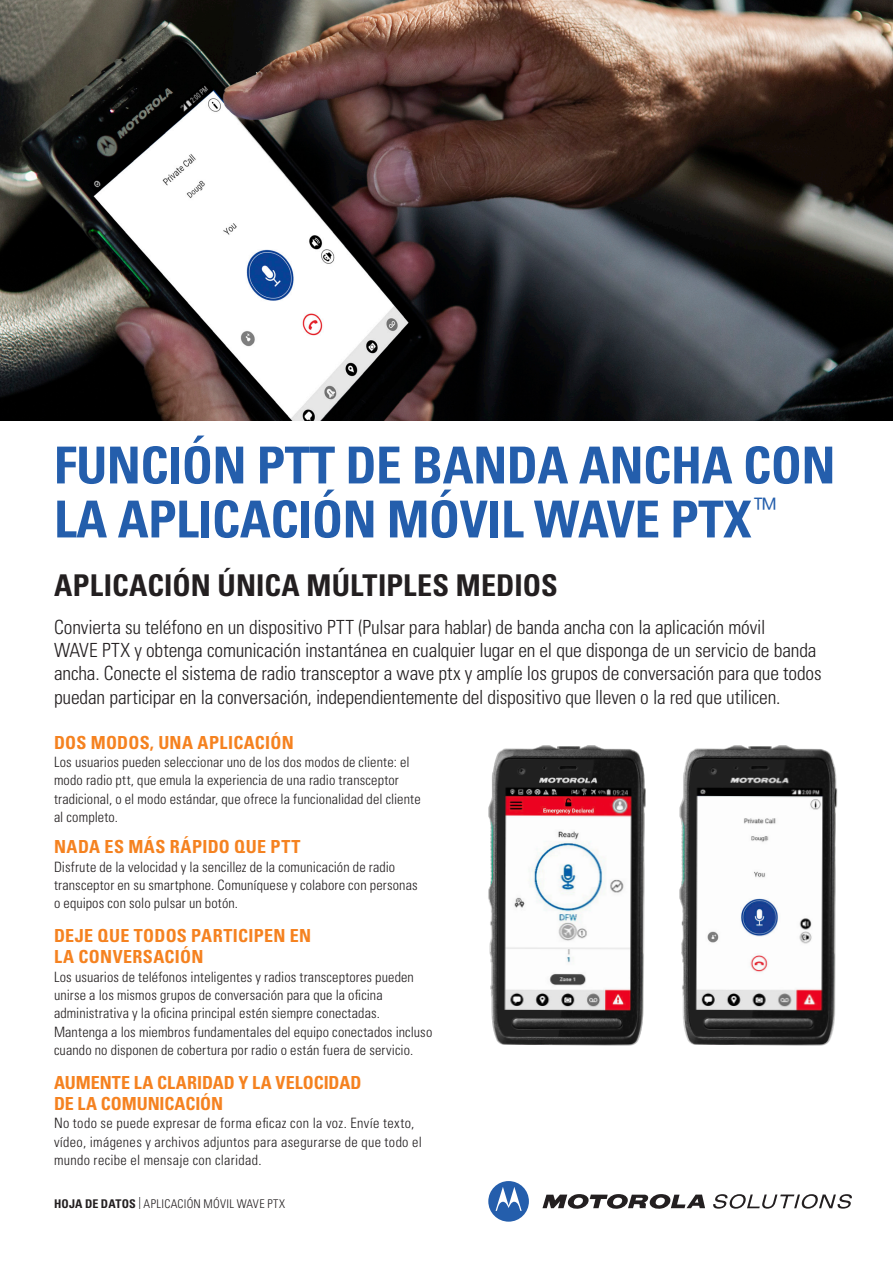
<style>
.page{position:relative;width:893px;height:1263px;background:#fff}
.page>*{position:absolute;margin:0;border:0;box-sizing:border-box;transform-origin:0 0}
.t1{font:700 condensed 51px/54px "Univers LT Std";letter-spacing:-.01em;color:#245eac}
.Body_Text{font:700 condensed 30px "Univers LT Std";letter-spacing:.005em;color:#231f20}
.Body_Text-2{font:300 condensed 19.5px/23.2px "Univers LT Std";letter-spacing:-.01em;color:#231f20}
.Body_Text-3{font:700 condensed 18px/21px "Univers LT Std";letter-spacing:.015em;color:#f58220}
.Body_Text-4{font:300 condensed 14.25px/18.3px "Univers LT Std";letter-spacing:.01em;color:#231f20}
.t2{font:300 condensed 12px "Univers LT Std";letter-spacing:.02em;color:#231f20}
.s1{font-weight:700}
</style>
<div class="page">
<img style="left:0;top:0;width:893px;height:421px">
<svg style="left:542px;top:1194px;width:163px;height:15px"></svg>
<svg style="left:488px;top:1181px;width:41px;height:41px"></svg>
<svg style="left:713px;top:1194px;width:139px;height:14px"></svg>
<img style="left:488px;top:745px;width:158px;height:301px">
<img style="left:679px;top:745px;width:159px;height:301px">
<p class="t1" style="left:54px;top:438px;width:783px">FUNCIÓN PTT DE BANDA ANCHA CON<br>LA APLICACIÓN MÓVIL WAVE PTX<sup>™</sup></p>
<p class="Body_Text" style="left:54px;top:567px;width:505px">APLICACIÓN ÚNICA MÚLTIPLES MEDIOS</p>
<p class="Body_Text-2" style="left:54px;top:615px;width:769px">Convierta su teléfono en un dispositivo PTT (Pulsar para hablar) de banda ancha con la aplicación móvil<br>WAVE PTX y obtenga comunicación instantánea en cualquier lugar en el que disponga de un servicio de banda ancha. Conecte el sistema de radio transceptor a wave ptx y amplíe los grupos de conversación para que todos puedan participar en la conversación, independientemente del dispositivo que lleven o la red que utilicen.</p>
<p class="Body_Text-3" style="left:54px;top:732px;width:241px">DOS MODOS, UNA APLICACIÓN</p>
<p class="Body_Text-4" style="left:54px;top:753px;width:368px">Los usuarios pueden seleccionar uno de los dos modos de cliente: el modo radio ptt, que emula la experiencia de una radio transceptor tradicional, o el modo estándar, que ofrece la funcionalidad del cliente al completo.</p>
<p class="Body_Text-3" style="left:54px;top:836px;width:248px">NADA ES MÁS RÁPIDO QUE PTT</p>
<p class="Body_Text-4" style="left:54px;top:857px;width:365px">Disfrute de la velocidad y la sencillez de la comunicación de radio transceptor en su smartphone. Comuníquese y colabore con personas o equipos con solo pulsar un botón.</p>
<p class="Body_Text-3" style="left:54px;top:925px;width:259px">DEJE QUE TODOS PARTICIPEN EN<br>LA CONVERSACIÓN</p>
<p class="Body_Text-4" style="left:54px;top:967px;width:380px">Los usuarios de teléfonos inteligentes y radios transceptores pueden unirse a los mismos grupos de conversación para que la oficina administrativa y la oficina principal estén siempre conectadas.<br>Mantenga a los miembros fundamentales del equipo conectados incluso cuando no disponen de cobertura por radio o están fuera de servicio.</p>
<p class="Body_Text-3" style="left:54px;top:1072px;width:309px">AUMENTE LA CLARIDAD Y LA VELOCIDAD<br>DE LA COMUNICACIÓN</p>
<p class="Body_Text-4" style="left:54px;top:1114px;width:369px">No todo se puede expresar de forma eficaz con la voz. Envíe texto, vídeo, imágenes y archivos adjuntos para asegurarse de que todo el mundo recibe el mensaje con claridad.</p>
<p class="t2" style="left:54px;top:1196px;width:233px"><span class="s1">HOJA DE DATOS</span> | APLICACIÓN MÓVIL WAVE PTX</p>
</div>
